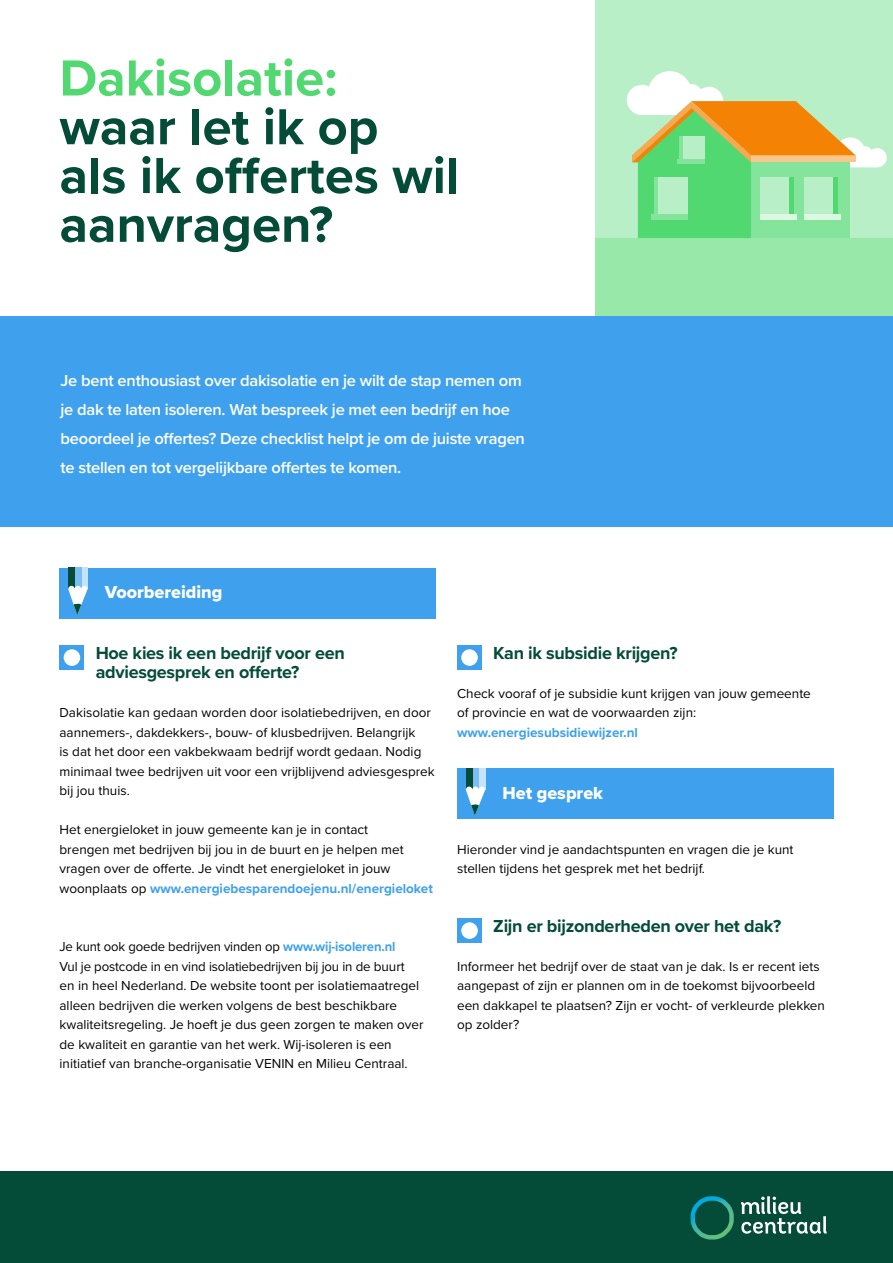
<style>
.page{position:relative;width:893px;height:1263px;background:#fff}
.page>*{position:absolute;margin:0;border:0;box-sizing:border-box;transform-origin:0 0}
.t1{font:700 52.5px/48.8px "Proxima Nova";color:#054c38}
.t2{font:700 52.5px "Proxima Nova";color:#51d870}
.t3{font:700 18px/19.5px "Proxima Nova";letter-spacing:-.015em;color:#054c38}
.t4{font:18px "Proxima Nova Extrabld";color:#fff}
.t5{font:600 16.5px/29.2px "Proxima Nova";letter-spacing:-.015em;color:#fff}
.t6{font:13.5px/19.5px "Proxima Nova";color:#000}
.t7{font:700 13.5px "Proxima Nova";color:#3fa1ed}
.s1{font-weight:700;color:#3fa1ed}
</style>
<div class="page">
<div style="left:457px;top:645px;width:25px;height:25px;background:#3fa1ed"></div>
<div style="left:461px;top:649px;width:17px;height:17px;background:#fff;border-radius:50%"></div>
<div style="left:457px;top:918px;width:25px;height:25px;background:#3fa1ed"></div>
<div style="left:461px;top:922px;width:17px;height:17px;background:#fff;border-radius:50%"></div>
<div style="left:60px;top:645px;width:24px;height:25px;background:#3fa1ed"></div>
<div style="left:64px;top:649px;width:16px;height:17px;background:#fff;border-radius:50%"></div>
<div style="left:595px;top:0;width:298px;height:291px;background:#b9efc6"></div>
<div style="left:595px;top:238px;width:298px;height:78px;background:#97e8a9"></div>
<svg style="left:627px;top:71px;width:260px;height:167px"></svg>
<div style="left:760px;top:178px;width:34px;height:41px;background:#b9efc6"></div>
<div style="left:804px;top:178px;width:34px;height:41px;background:#b9efc6"></div>
<div style="left:789px;top:178px;width:5px;height:41px;background:#51d870"></div>
<hr style="left:834px;top:178px;width:4px;height:41px;background:#51d870">
<div style="left:760px;top:214px;width:36px;height:5px;background:#dcf7e2"></div>
<div style="left:804px;top:214px;width:36px;height:5px;background:#dcf7e2"></div>
<div style="left:654px;top:178px;width:34px;height:41px;background:#b9efc6"></div>
<div style="left:679px;top:136px;width:26px;height:27px;background:#b9efc6"></div>
<hr style="left:654px;top:178px;width:4px;height:41px;background:#85e49b">
<hr style="left:679px;top:136px;width:3px;height:27px;background:#85e49b">
<hr style="left:678px;top:159px;width:27px;height:4px;background:#85e49b">
<div style="left:651px;top:214px;width:37px;height:5px;background:#85e49b"></div>
<div style="left:0;top:316px;width:893px;height:210px;background:#3fa1ed"></div>
<div style="left:60px;top:568px;width:376px;height:50px;background:#3fa1ed"></div>
<svg style="left:81px;top:568px;width:7px;height:18px"></svg>
<div style="left:74px;top:568px;width:7px;height:21px;background:#7abef3"></div>
<div style="left:68px;top:568px;width:7px;height:21px;background:#054c38"></div>
<svg style="left:68px;top:586px;width:20px;height:29px"></svg>
<div style="left:457px;top:768px;width:376px;height:51px;background:#3fa1ed"></div>
<div style="left:478px;top:768px;width:7px;height:22px;background:#c5e3fa"></div>
<div style="left:472px;top:768px;width:7px;height:22px;background:#7abef3"></div>
<div style="left:466px;top:768px;width:6px;height:22px;background:#054c38"></div>
<svg style="left:466px;top:786px;width:19px;height:30px"></svg>
<div style="left:0;top:1171px;width:893px;height:92px;background:#054c38"></div>
<svg style="left:690px;top:1196px;width:44px;height:43px"></svg>
<svg style="left:741px;top:1196px;width:86px;height:37px"></svg>
<h1 class="t2" style="left:60px;top:39px;width:279px">Dakisolatie:</h1>
<h1 class="t1" style="left:60px;top:101px;width:401px">waar let ik op<br>als ik offertes wil aanvragen?</h1>
<p class="t5" style="left:61px;top:365px;width:466px">Je bent enthousiast over dakisolatie en je wilt de stap nemen om je dak te laten isoleren. Wat bespreek je met een bedrijf en hoe beoordeel je offertes? Deze checklist helpt je om de juiste vragen te stellen en tot vergelijkbare offertes te komen.</p>
<h2 class="t4" style="left:105px;top:579px;width:119px">Voorbereiding</h2>
<h2 class="t3" style="left:96px;top:642px;width:251px">Hoe kies ik een bedrijf voor een adviesgesprek en offerte?</h2>
<p class="t6" style="left:60px;top:702px;width:377px">Dakisolatie kan gedaan worden door isolatiebedrijven, en door aannemers-, dakdekkers-, bouw- of klusbedrijven. Belangrijk<br>is dat het door een vakbekwaam bedrijf wordt gedaan. Nodig minimaal twee bedrijven uit voor een vrijblijvend adviesgesprek bij jou thuis.</p>
<p class="t6" style="left:60px;top:819px;width:375px">Het energieloket in jouw gemeente kan je in contact<br>brengen met bedrijven bij jou in de buurt en je helpen met vragen over de offerte. Je vindt het energieloket in jouw woonplaats op <span class="s1">www.energiebesparendoejenu.nl/energieloket</span></p>
<p class="t6" style="left:60px;top:936px;width:366px">Je kunt ook goede bedrijven vinden op <span class="s1">www.wij-isoleren.nl<br></span>Vul je postcode in en vind isolatiebedrijven bij jou in de buurt<br>en in heel Nederland. De website toont per isolatiemaatregel alleen bedrijven die werken volgens de best beschikbare kwaliteitsregeling. Je hoeft je dus geen zorgen te maken over de kwaliteit en garantie van het werk. Wij-isoleren is een initiatief van branche-organisatie VENIN en Milieu Centraal.</p>
<h2 class="t3" style="left:493px;top:642px;width:186px">Kan ik subsidie krijgen?</h2>
<p class="t6" style="left:457px;top:683px;width:355px">Check vooraf of je subsidie kunt krijgen van jouw gemeente of provincie en wat de voorwaarden zijn:</p>
<p class="t7" style="left:457px;top:722px;width:182px">www.energiesubsidiewijzer.nl</p>
<h2 class="t4" style="left:502px;top:779px;width:102px">Het gesprek</h2>
<p class="t6" style="left:457px;top:839px;width:338px">Hieronder vind je aandachtspunten en vragen die je kunt stellen tijdens het gesprek met het bedrijf.</p>
<h2 class="t3" style="left:493px;top:915px;width:290px">Zijn er bijzonderheden over het dak?</h2>
<p class="t6" style="left:457px;top:956px;width:369px">Informeer het bedrijf over de staat van je dak. Is er recent iets aangepast of zijn er plannen om in de toekomst bijvoorbeeld een dakkapel te plaatsen? Zijn er vocht- of verkleurde plekken op zolder?</p>
</div>
